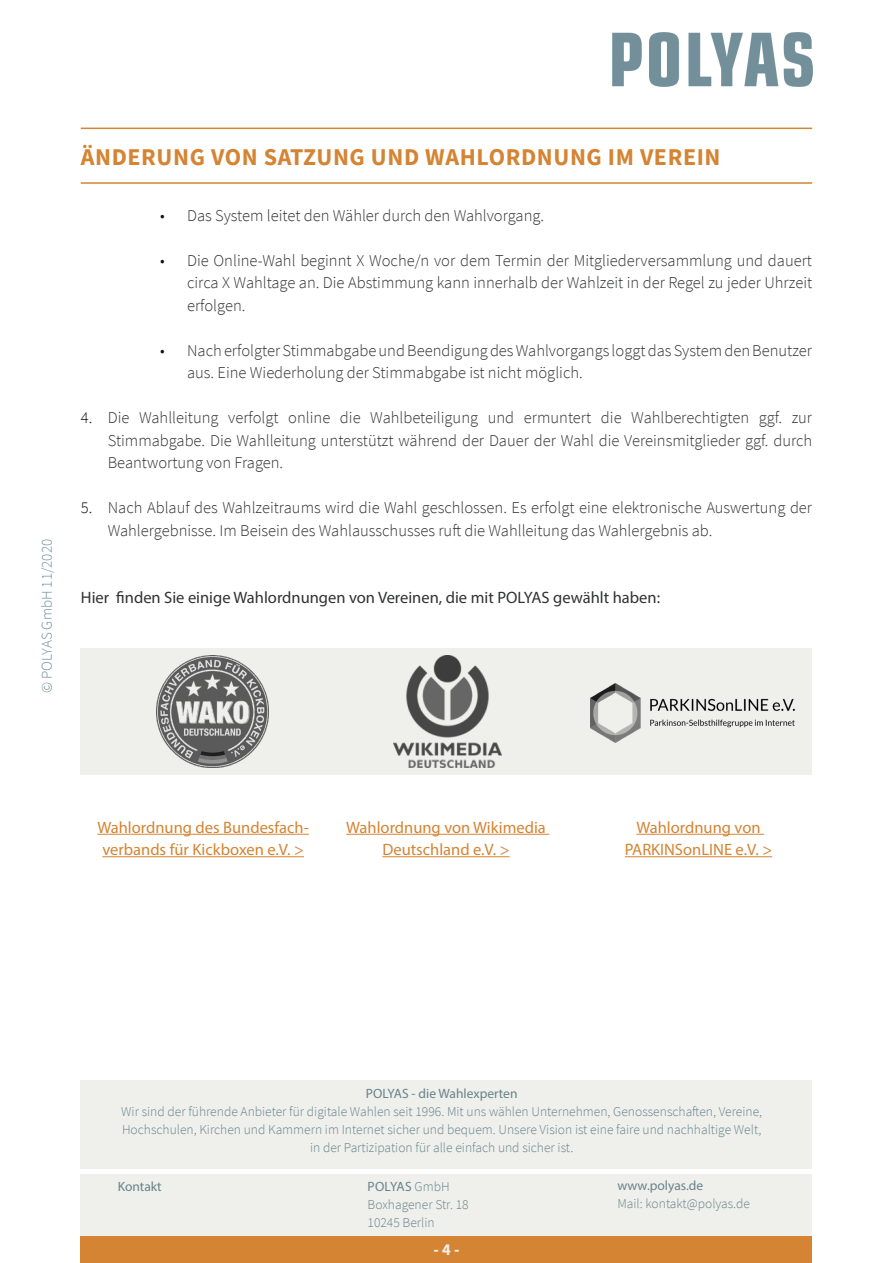
<style>
.page{position:relative;width:893px;height:1263px;background:#fff}
.page>*{position:absolute;margin:0;border:0;box-sizing:border-box;transform-origin:0 0}
.t1{font:700 24px "Source Sans Pro";letter-spacing:.025em;color:#d48432}
.t2{font:300 16.5px/22.5px "Source Sans Pro";color:#303231;text-align:justify}
.t3{font:16.5px/22.5px "Myriad Pro";color:#d48432;text-align:center}
.t4{font:16.5px "Myriad Pro";color:#303231}
.t5{font:700 16.5px "Source Sans Pro";color:#efefec}
.t6{font:300 15px "Source Sans Pro";color:#738f9b}
.t7{font:300 13.5px/18px "Source Sans Pro";color:#66838a}
.t8{font:13.5px "Myriad Pro";color:#66838a}
.s1{color:#121212}
.s2{font-family:"Source Sans Pro";font-weight:300}
</style>
<div class="page">
<img style="left:612px;top:32px;width:200px;height:54px">
<hr style="left:81px;top:182px;width:731px;height:2px;background:#d48432">
<hr style="left:81px;top:128px;width:731px;height:1px;background:#d48432">
<div style="left:81px;top:1235px;width:731px;height:28px;background:#d48432"></div>
<div style="left:80px;top:648px;width:731px;height:126px;background:#efefec"></div>
<hr style="left:346px;top:834px;width:203px;height:1px;background:#d48432">
<hr style="left:382px;top:856px;width:128px;height:1px;background:#d48432">
<hr style="left:97px;top:834px;width:212px;height:1px;background:#d48432">
<hr style="left:102px;top:856px;width:202px;height:1px;background:#d48432">
<hr style="left:636px;top:834px;width:128px;height:1px;background:#d48432">
<hr style="left:625px;top:856px;width:147px;height:1px;background:#d48432">
<img style="left:393px;top:655px;width:109px;height:112px">
<img style="left:591px;top:683px;width:204px;height:59px">
<img style="left:157px;top:656px;width:112px;height:111px">
<div style="left:81px;top:1174px;width:731px;height:61px;background:#efefec"></div>
<div style="left:81px;top:1080px;width:731px;height:88px;background:#efefec"></div>
<p class="t6" style="left:38px;top:693px;width:155px;rotate:-90deg">© POLYAS GmbH 11/2020</p>
<h1 class="t1" style="left:81px;top:140px;width:641px">ÄNDERUNG VON SATZUNG UND WAHLORDNUNG IM VEREIN</h1>
<p class="t2" style="left:160px;top:204px;width:386px"><span class="s1">•</span> Das System leitet den Wähler durch den Wahlvorgang.</p>
<p class="t2" style="left:187px;top:249px;width:627px;text-indent:-27px"><span class="s1">•</span> Die Online-Wahl beginnt X Woche/n vor dem Termin der Mitgliederversammlung und dauert circa X Wahltage an. Die Abstimmung kann innerhalb der Wahlzeit in der Regel zu jeder Uhrzeit erfolgen.</p>
<p class="t2" style="left:187px;top:339px;width:627px;text-indent:-27px"><span class="s1">•</span> Nach erfolgter Stimmabgabe und Beendigung des Wahlvorgangs loggt das System den Benutzer aus. Eine Wiederholung der Stimmabgabe ist nicht möglich.</p>
<p class="t2" style="left:108px;top:406px;width:706px;text-indent:-27px"><span class="s1">4.</span> Die Wahlleitung verfolgt online die Wahlbeteiligung und ermuntert die Wahlberechtigten ggf. zur Stimmabgabe. Die Wahlleitung unterstützt während der Dauer der Wahl die Vereinsmitglieder ggf. durch Beantwortung von Fragen.</p>
<p class="t2" style="left:108px;top:496px;width:706px;text-indent:-27px"><span class="s1">5.</span> Nach Ablauf des Wahlzeitraums wird die Wahl geschlossen. Es erfolgt eine elektronische Auswertung der<br>Wahlergebnisse. Im Beisein des Wahlausschusses ruft die Wahlleitung das Wahlergebnis ab.</p>
<p class="t4" style="left:81px;top:587px;width:581px">Hier finden Sie einige Wahlordnungen von Vereinen, die mit POLYAS gewählt haben:</p>
<p class="t3" style="left:97px;top:815px;width:213px;text-align:left">Wahlordnung des Bundesfach&shy;verbands für Kickboxen e.V. &gt;</p>
<p class="t3" style="left:625px;top:815px;width:149px">Wahlordnung von<br>PARKINSonLINE e.V. &gt;</p>
<p class="t3" style="left:346px;top:815px;width:201px">Wahlordnung von Wikimedia<br>Deutschland e.V. &gt;</p>
<p class="t8" style="left:366px;top:1085px;width:153px">POLYAS - die Wahlexperten</p>
<p class="t7" style="left:121px;top:1103px;width:642px;text-align:center">Wir sind der führende Anbieter für digitale Wahlen seit 1996. Mit uns wählen Unternehmen, Genossenschaften, Vereine,<br>Hochschulen, Kirchen und Kammern im Internet sicher und bequem. Unsere Vision ist eine faire und nachhaltige Welt, in der Partizipation für alle einfach und sicher ist.</p>
<p class="t8" style="left:118px;top:1178px;width:45px">Kontakt</p>
<p class="t8" style="left:368px;top:1178px;width:84px">POLYAS <span class="s2">GmbH</span></p>
<p class="t7" style="left:368px;top:1196px;width:103px">Boxhagener Str. 18<br>10245 Berlin</p>
<p class="t5" style="left:433px;top:1239px;width:28px">- 4 -</p>
<p class="t8" style="left:617px;top:1177px;width:87px">www.polyas.de</p>
<p class="t7" style="left:617px;top:1194px;width:134px">Mail: kontakt@polyas.de</p>
</div>
